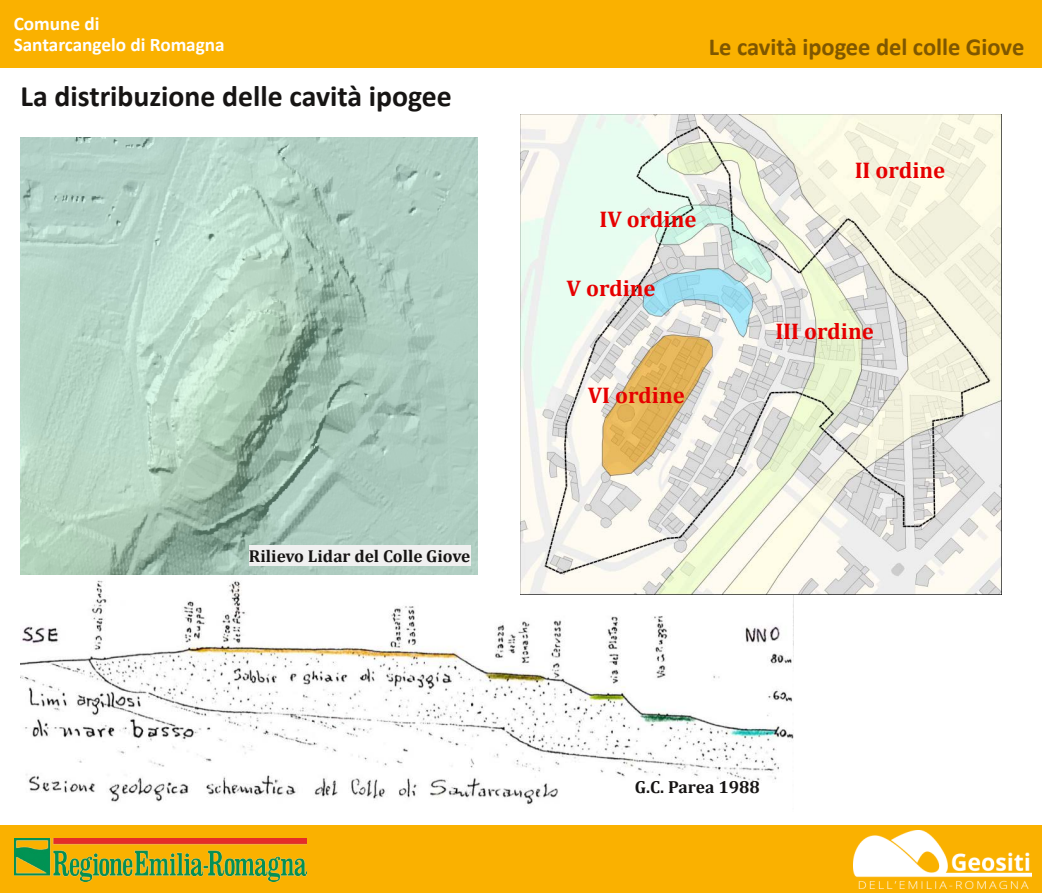
<style>
.page{position:relative;width:1042px;height:893px;background:#fff}
.page>*{position:absolute;margin:0;border:0;box-sizing:border-box;transform-origin:0 0}
.t1{font:700 29.75px "Calibri";color:#161413}
.t2{font:700 24.5px "Calibri";color:#7f5700}
.t3{font:700 22.75px "Cambria";color:#e60000}
.t4{font:700 19.25px/21px "Calibri";color:#fff}
.t5{font:700 17.5px "Cambria";color:#161413}
.t6{font:700 17.32px "Cambria";color:#161413}
</style>
<div class="page">
<div style="left:0;top:0;width:1042px;height:68px;background:#fab100"></div>
<div style="left:0;top:825px;width:1042px;height:68px;background:#fab100"></div>
<img style="left:15px;top:839px;width:291px;height:42px">
<img style="left:853px;top:831px;width:178px;height:57px">
<img style="left:21px;top:138px;width:456px;height:437px">
<div style="left:249px;top:545px;width:221px;height:20px;background:#f0f0f0"></div>
<img style="left:21px;top:575px;width:773px;height:230px">
<img style="left:521px;top:114px;width:481px;height:481px">
<p class="t4" style="left:14px;top:15px;width:212px">Comune di<br>Santarcangelo di Romagna</p>
<h1 class="t1" style="left:21px;top:84px;width:433px">La distribuzione delle cavità ipogee</h1>
<p class="t6" style="left:249px;top:545px;width:223px">Rilievo Lidar del Colle Giove</p>
<p class="t2" style="left:709px;top:37px;width:317px">Le cavità ipogee del colle Giove</p>
<p class="t3" style="left:599px;top:206px;width:98px">IV ordine</p>
<p class="t3" style="left:566px;top:274px;width:91px">V ordine</p>
<p class="t3" style="left:588px;top:382px;width:98px">VI ordine</p>
<p class="t3" style="left:855px;top:156px;width:92px">II ordine</p>
<p class="t3" style="left:775px;top:317px;width:100px">III ordine</p>
<p class="t5" style="left:635px;top:776px;width:126px">G.C. Parea 1988</p>
</div>
